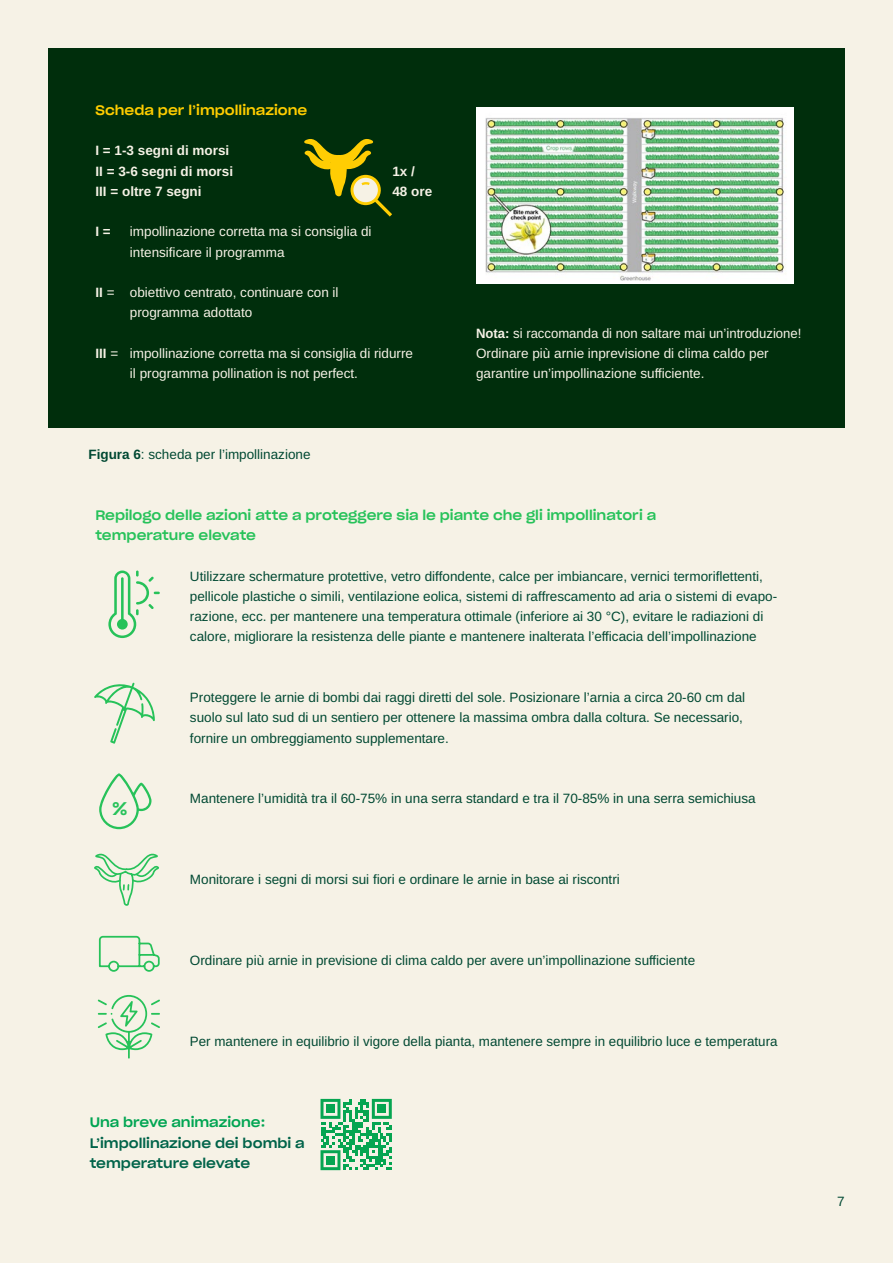
<style>
.page{position:relative;width:893px;height:1263px;background:#f6f2e6}
.page>*{position:absolute;margin:0;border:0;box-sizing:border-box;transform-origin:0 0}
.t1{font:18px "Sharp Grotesk Medium 22";color:#27c25a}
.t2{font:13.5px/20.2px "Arimo";color:#004832}
.t3{font:13.5px/20.2px "Arimo";color:#f6f2e6}
.t4{font:13.5px/20.2px "Sharp Grotesk Medium 22";letter-spacing:-.005em;color:#27c25a}
.t5{font:700 13.5px/20.2px "Arimo";color:#f6f2e6}
.t6{font:13.5px/20.2px "Sharp Grotesk Medium 22";letter-spacing:-.005em;color:#006349}
.t7{font:13.5px "Sharp Grotesk Medium 22";color:#ffcd00}
.t8{font:13.5px "Sharp Grotesk Medium 22";letter-spacing:-.005em;color:#00a552}
.s1{font-weight:700}
</style>
<div class="page">
<div style="left:48px;top:48px;width:797px;height:380px;background:#002e0c"></div>
<img style="left:476px;top:107px;width:317px;height:176px">
<svg style="left:304px;top:139px;width:88px;height:78px"></svg>
<svg style="left:94px;top:853px;width:65px;height:53px"></svg>
<svg style="left:98px;top:935px;width:62px;height:37px"></svg>
<svg style="left:99px;top:773px;width:52px;height:56px"></svg>
<svg style="left:98px;top:995px;width:62px;height:63px"></svg>
<svg style="left:108px;top:570px;width:52px;height:68px"></svg>
<svg style="left:94px;top:683px;width:61px;height:61px"></svg>
<svg style="left:320px;top:1099px;width:72px;height:71px"></svg>
<div style="left:326px;top:1104px;width:9px;height:9px;background:#06a551"></div>
<div style="left:378px;top:1104px;width:8px;height:9px;background:#06a551"></div>
<div style="left:326px;top:1156px;width:9px;height:8px;background:#06a551"></div>
<p class="t7" style="left:95px;top:98px;width:213px">Scheda per l’impollinazione</p>
<p class="t5" style="left:95px;top:141px;width:139px">I = 1-3 segni di morsi<br>II = 3-6 segni di morsi<br>III = oltre 7 segni</p>
<p class="t5" style="left:95px;top:222px;width:17px">I =</p>
<p class="t3" style="left:130px;top:222px;width:243px">impollinazione corretta ma si consiglia di intensificare il programma</p>
<p class="t3" style="left:130px;top:282px;width:210px;text-indent:-35px"><span class="s1">II</span> = obiettivo centrato, continuare con il programma adottato</p>
<p class="t3" style="left:130px;top:343px;width:285px;text-indent:-34px"><span class="s1">III</span> = impollinazione corretta ma si consiglia di ridurre il programma pollination is not perfect.</p>
<p class="t5" style="left:392px;top:161px;width:41px">1x /<br>48 ore</p>
<p class="t2" style="left:88px;top:444px;width:224px"><span class="s1">Figura 6</span>: scheda per l’impollinazione</p>
<p class="t3" style="left:476px;top:323px;width:327px"><span class="s1">Nota:</span> si raccomanda di non saltare mai un’introduzione!<br>Ordinare più arnie inprevisione di clima caldo per garantire un’impollinazione sufficiente.</p>
<p class="t4" style="left:95px;top:504px;width:562px">Repilogo delle azioni atte a proteggere sia le piante che gli impollinatori a temperature elevate</p>
<p class="t2" style="left:190px;top:566px;width:589px">Utilizzare schermature protettive, vetro diffondente, calce per imbiancare, vernici termoriflettenti, pellicole plastiche o simili, ventilazione eolica, sistemi di raffrescamento ad aria o sistemi di evapo&shy;razione, ecc. per mantenere una temperatura ottimale (inferiore ai 30 °C), evitare le radiazioni di calore, migliorare la resistenza delle piante e mantenere inalterata l’efficacia dell’impollinazione</p>
<h1 class="t1" style="left:113px;top:792px;width:16px">%</h1>
<p class="t2" style="left:190px;top:687px;width:557px">Proteggere le arnie di bombi dai raggi diretti del sole. Posizionare l’arnia a circa 20-60 cm dal suolo sul lato sud di un sentiero per ottenere la massima ombra dalla coltura. Se necessario, fornire un ombreggiamento supplementare.</p>
<p class="t2" style="left:190px;top:789px;width:567px">Mantenere l’umidità tra il 60-75% in una serra standard e tra il 70-85% in una serra semichiusa</p>
<p class="t2" style="left:190px;top:870px;width:431px">Monitorare i segni di morsi sui fiori e ordinare le arnie in base ai riscontri</p>
<p class="t2" style="left:190px;top:951px;width:507px">Ordinare più arnie in previsione di clima caldo per avere un’impollinazione sufficiente</p>
<p class="t2" style="left:190px;top:1032px;width:589px">Per mantenere in equilibrio il vigore della pianta, mantenere sempre in equilibrio luce e temperatura</p>
<p class="t8" style="left:90px;top:1111px;width:177px">Una breve animazione:</p>
<p class="t6" style="left:90px;top:1132px;width:216px">L’impollinazione dei bombi a temperature elevate</p>
<p class="t2" style="left:837px;top:1191px;width:9px">7</p>
</div>
